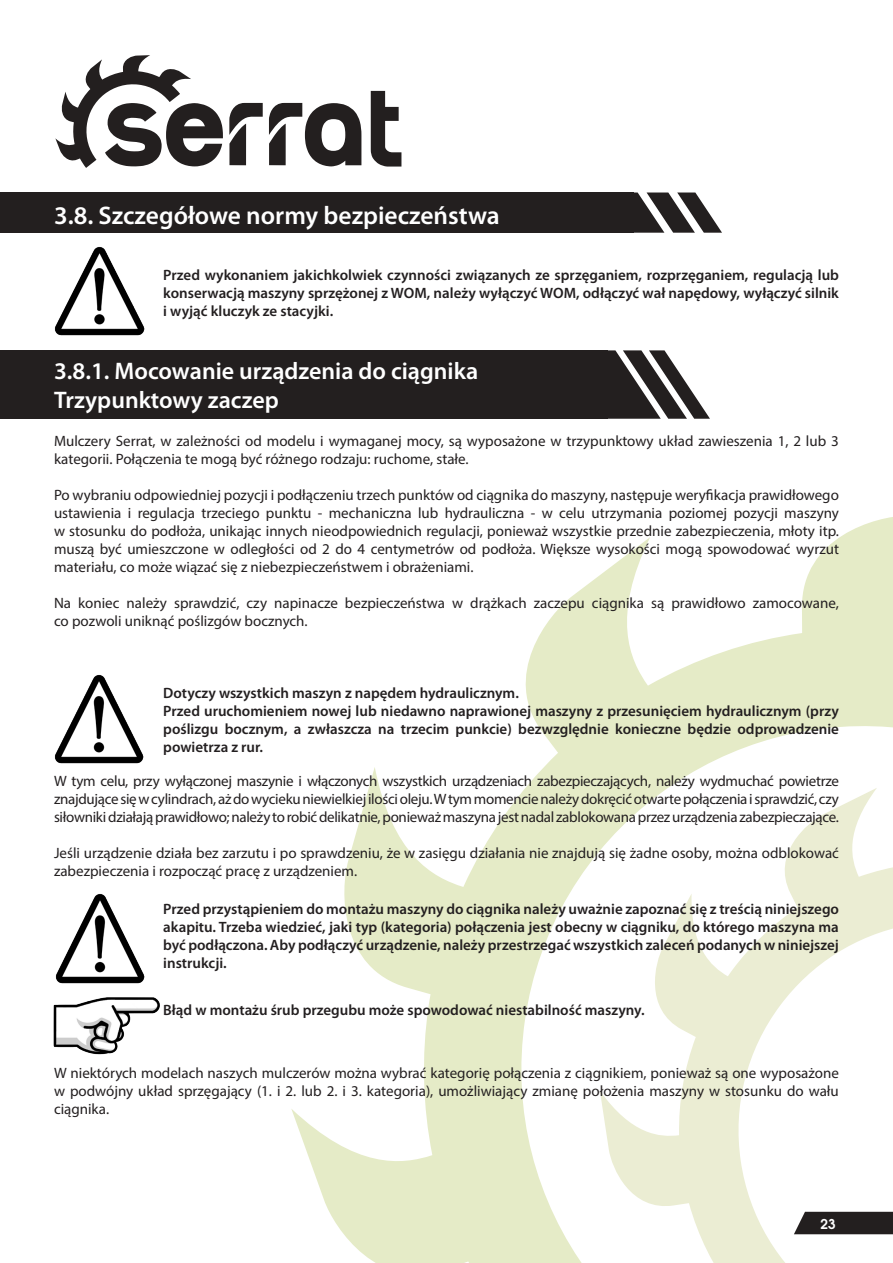
<style>
.page{position:relative;width:893px;height:1263px;background:#fff}
.page>*{position:absolute;margin:0;border:0;box-sizing:border-box;transform-origin:0 0}
.Header_2{font:600 25.5px "Myriad Pro";color:#fff}
.Header_3{font:600 24px/28.8px "Myriad Pro";color:#fff}
.t1{font:15px/18px "Myriad Pro";color:#231f20}
.t2{font:600 15px/18px "Myriad Pro";color:#231f20;text-align:justify}
.t3{font:700 13.5px "Te X Gyre Adventor";color:#fff}
</style>
<div class="page">
<svg style="left:229px;top:103px;width:34px;height:62px"></svg>
<svg style="left:269px;top:103px;width:92px;height:63px"></svg>
<svg style="left:371px;top:91px;width:30px;height:76px"></svg>
<svg style="left:55px;top:55px;width:168px;height:113px"></svg>
<svg style="left:291px;top:517px;width:602px;height:746px"></svg>
<svg style="left:600px;top:788px;width:293px;height:475px"></svg>
<div style="left:794px;top:1212px;width:99px;height:22px;background:#231f1f"></div>
<img style="left:54px;top:675px;width:90px;height:89px">
<img style="left:55px;top:894px;width:90px;height:89px">
<img style="left:53px;top:997px;width:107px;height:58px">
<img style="left:55px;top:247px;width:89px;height:88px">
<svg style="left:634px;top:192px;width:88px;height:41px"></svg>
<div style="left:0;top:192px;width:634px;height:41px;background:#231f1f"></div>
<svg style="left:608px;top:350px;width:102px;height:69px"></svg>
<div style="left:0;top:350px;width:608px;height:69px;background:#231f1f"></div>
<p class="Header_2" style="left:54px;top:199px;width:447px">3.8. Szczegółowe normy bezpieczeństwa</p>
<p class="t2" style="left:163px;top:266px;width:677px">Przed wykonaniem jakichkolwiek czynności związanych ze sprzęganiem, rozprzęganiem, regulacją lub konserwacją maszyny sprzężonej z WOM, należy wyłączyć WOM, odłączyć wał napędowy, wyłączyć silnik i wyjąć kluczyk ze stacyjki.</p>
<p class="Header_3" style="left:54px;top:356px;width:426px">3.8.1. Mocowanie urządzenia do ciągnika<br>Trzypunktowy zaczep</p>
<p class="t1" style="left:54px;top:432px;width:786px">Mulczery Serrat, w zależności od modelu i wymaganej mocy, są wyposażone w trzypunktowy układ zawieszenia 1, 2 lub 3 kategorii. Połączenia te mogą być różnego rodzaju: ruchome, stałe.</p>
<p class="t1" style="left:54px;top:486px;width:786px;text-align:justify">Po wybraniu odpowiedniej pozycji i podłączeniu trzech punktów od ciągnika do maszyny, następuje weryfikacja prawidłowego ustawienia i regulacja trzeciego punktu - mechaniczna lub hydrauliczna - w celu utrzymania poziomej pozycji maszyny w stosunku do podłoża, unikając innych nieodpowiednich regulacji, ponieważ wszystkie przednie zabezpieczenia, młoty itp. muszą być umieszczone w odległości od 2 do 4 centymetrów od podłoża. Większe wysokości mogą spowodować wyrzut materiału, co może wiązać się z niebezpieczeństwem i obrażeniami.</p>
<p class="t1" style="left:54px;top:594px;width:786px">Na koniec należy sprawdzić, czy napinacze bezpieczeństwa w drążkach zaczepu ciągnika są prawidłowo zamocowane, co pozwoli uniknąć poślizgów bocznych.</p>
<p class="t2" style="left:163px;top:684px;width:357px">Dotyczy wszystkich maszyn z napędem hydraulicznym.</p>
<p class="t2" style="left:163px;top:702px;width:677px">Przed uruchomieniem nowej lub niedawno naprawionej maszyny z przesunięciem hydraulicznym (przy poślizgu bocznym, a zwłaszcza na trzecim punkcie) bezwzględnie konieczne będzie odprowadzenie powietrza z rur.</p>
<p class="t1" style="left:54px;top:772px;width:786px;text-align:justify">W tym celu, przy wyłączonej maszynie i włączonych wszystkich urządzeniach zabezpieczających, należy wydmuchać powietrze znajdujące się w cylindrach, aż do wycieku niewielkiej ilości oleju. W tym momencie należy dokręcić otwarte połączenia i sprawdzić, czy siłowniki działają prawidłowo; należy to robić delikatnie, ponieważ maszyna jest nadal zablokowana przez urządzenia zabezpieczające.</p>
<p class="t1" style="left:54px;top:844px;width:786px">Jeśli urządzenie działa bez zarzutu i po sprawdzeniu, że w zasięgu działania nie znajdują się żadne osoby, można odblokować zabezpieczenia i rozpocząć pracę z urządzeniem.</p>
<p class="t2" style="left:163px;top:899px;width:677px">Przed przystąpieniem do montażu maszyny do ciągnika należy uważnie zapoznać się z treścią niniejszego akapitu. Trzeba wiedzieć, jaki typ (kategoria) połączenia jest obecny w ciągniku, do którego maszyna ma być podłączona. Aby podłączyć urządzenie, należy przestrzegać wszystkich zaleceń podanych w niniejszej instrukcji.</p>
<p class="t2" style="left:163px;top:1000px;width:483px">Błąd w montażu śrub przegubu może spowodować niestabilność maszyny.</p>
<p class="t1" style="left:54px;top:1063px;width:786px;text-align:justify">W niektórych modelach naszych mulczerów można wybrać kategorię połączenia z ciągnikiem, ponieważ są one wyposażone w podwójny układ sprzęgający (1. i 2. lub 2. i 3. kategoria), umożliwiający zmianę położenia maszyny w stosunku do wału ciągnika.</p>
<p class="t3" style="left:821px;top:1212px;width:17px">23</p>
</div>
